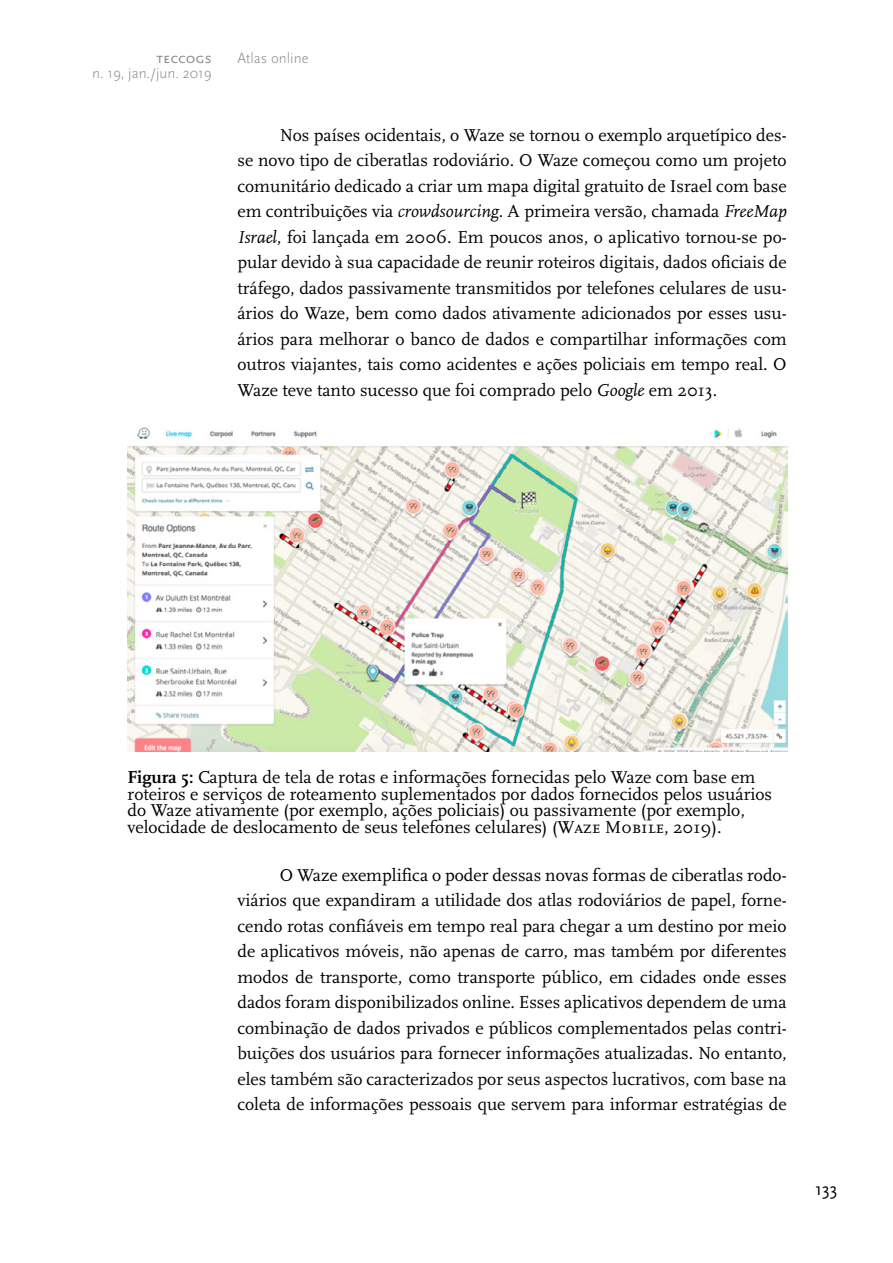
<style>
.page{position:relative;width:893px;height:1263px;background:#fff}
.page>*{position:absolute;margin:0;border:0;box-sizing:border-box;transform-origin:0 0}
.t1{font:18px/25.5px "Scala";color:#000;text-align:justify}
.t2{font:18px "Scala Sans";color:#000}
.t3{font:300 15px "Scala Sans";color:#878787}
.t4{font:15px "Scala Sans Caps";color:#878787}
.s1{font-style:italic}
.s2{font-weight:700}
.s3{font-family:"Scala Caps"}
</style>
<div class="page">
<img style="left:128px;top:427px;width:659px;height:324px">
<p class="t4" style="left:156px;top:50px;width:57px">teccogs</p>
<p class="t3" style="left:237px;top:50px;width:73px">Atlas online</p>
<p class="t3" style="left:92px;top:65px;width:121px">n. 19, jan./jun. 2019</p>
<p class="t1" style="left:237px;top:123px;width:551px;text-indent:43px">Nos países ocidentais, o Waze se tornou o exemplo arquetípico des&shy;se novo tipo de ciberatlas rodoviário. O Waze começou como um projeto comunitário dedicado a criar um mapa digital gratuito de Israel com base em contribuições via <span class="s1">crowdsourcing</span>. A primeira versão, chamada <span class="s1">FreeMap Israel</span>, foi lançada em 2006. Em poucos anos, o aplicativo tornou-se po&shy;pular devido à sua capacidade de reunir roteiros digitais, dados oficiais de tráfego, dados passivamente transmitidos por telefones celulares de usu&shy;ários do Waze, bem como dados ativamente adicionados por esses usu&shy;ários para melhorar o banco de dados e compartilhar informações com outros viajantes, tais como acidentes e ações policiais em tempo real. O Waze teve tanto sucesso que foi comprado pelo <span class="s1">Google</span> em 2013.</p>
<p class="t1" style="left:128px;top:769px;width:646px;line-height:16.5px;text-align:left"><span class="s2">Figura 5:</span> Captura de tela de rotas e informações fornecidas pelo Waze com base em roteiros e serviços de roteamento suplementados por dados fornecidos pelos usuários do Waze ativamente (por exemplo, ações policiais) ou passivamente (por exemplo, velocidade de deslocamento de seus telefones celulares) (<span class="s3">Waze Mobile</span>, 2019).</p>
<p class="t1" style="left:237px;top:862px;width:551px;text-indent:43px">O Waze exemplifica o poder dessas novas formas de ciberatlas rodo&shy;viários que expandiram a utilidade dos atlas rodoviários de papel, forne&shy;cendo rotas confiáveis em tempo real para chegar a um destino por meio de aplicativos móveis, não apenas de carro, mas também por diferentes modos de transporte, como transporte público, em cidades onde esses dados foram disponibilizados online. Esses aplicativos dependem de uma combinação de dados privados e públicos complementados pelas contri&shy;buições dos usuários para fornecer informações atualizadas. No entanto, eles também são caracterizados por seus aspectos lucrativos, com base na coleta de informações pessoais que servem para informar estratégias de</p>
<p class="t2" style="left:815px;top:1180px;width:24px">133</p>
</div>
